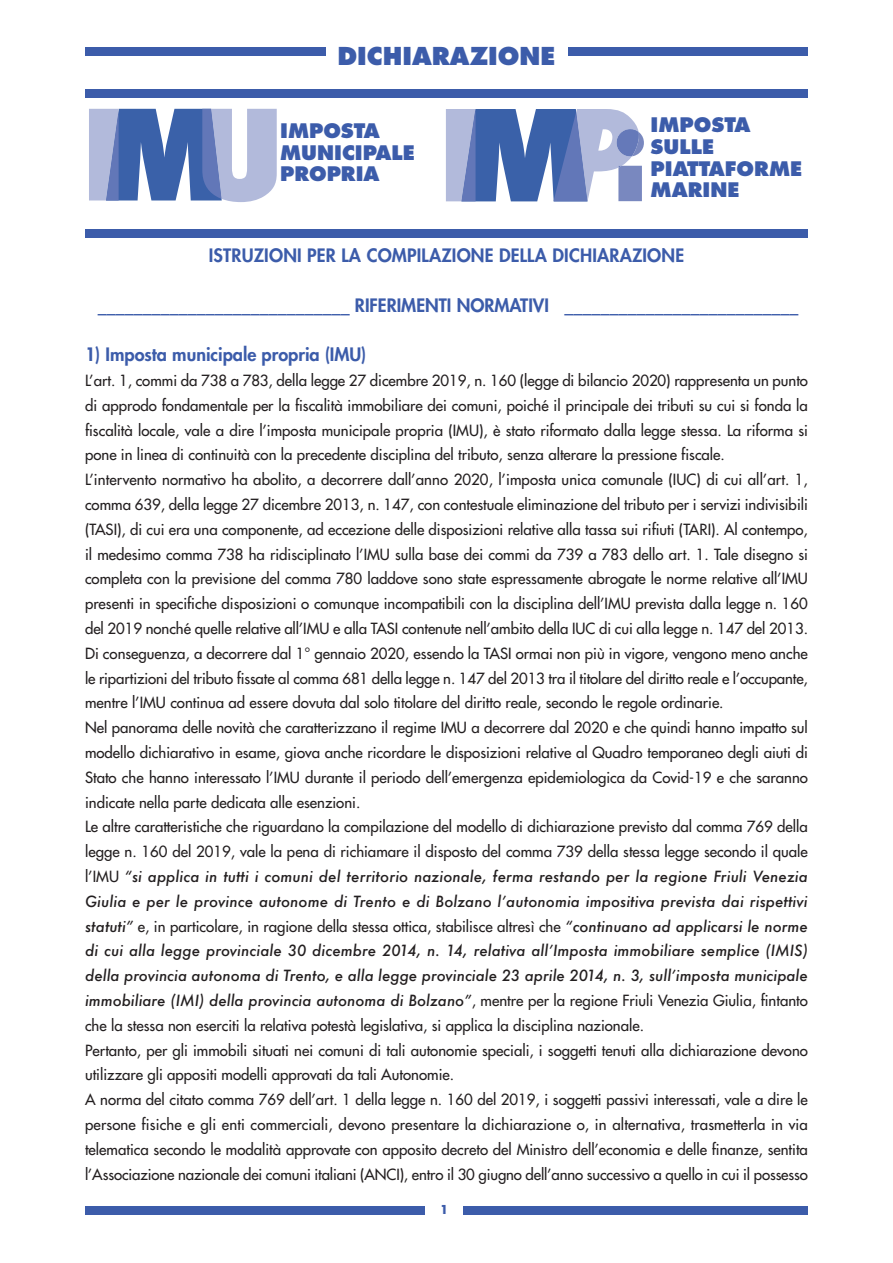
<style>
.page{position:relative;width:893px;height:1263px;background:#fff}
.page>*{position:absolute;margin:0;border:0;box-sizing:border-box;transform-origin:0 0}
.t1{font:800 24px "Futura";color:#3c5caa}
.t2{font:800 19.5px/21.5px "Futura";color:#3c5caa}
.t3{font:800 18px "Futura";color:#3c5caa}
.t4{font:15px/24.8px "Futura";color:#231f20;text-align:justify}
.t5{font:italic 500 15px/24.8px "Futura";color:#231f20;text-align:justify}
.t6{font:700 12px "Futura";color:#3c5caa}
.s1{font-weight:400;font-style:normal}
</style>
<div class="page">
<div style="left:85px;top:1206px;width:723px;height:9px;background:#3c5caa"></div>
<div style="left:425px;top:1197px;width:38px;height:27px;background:#fff"></div>
<div style="left:85px;top:89px;width:723px;height:8px;background:#3c5caa"></div>
<svg style="left:89px;top:109px;width:188px;height:93px;background:#889cca"></svg>
<svg style="left:446px;top:109px;width:198px;height:92px;background:#8297c7"></svg>
<div style="left:85px;top:230px;width:723px;height:8px;background:#3c5caa"></div>
<div style="left:85px;top:47px;width:723px;height:8px;background:#3c5caa"></div>
<div style="left:326px;top:38px;width:241px;height:37px;background:#fff"></div>
<p class="t1" style="left:337px;top:45px;width:220px">DICHIARAZIONE</p>
<p class="t2" style="left:280px;top:122px;width:101px">IMPOSTA</p>
<p class="t2" style="left:280px;top:143px;width:136px">MUNICIPALE</p>
<p class="t2" style="left:280px;top:165px;width:101px">PROPRIA</p>
<p class="t2" style="left:651px;top:116px;width:101px">IMPOSTA</p>
<p class="t2" style="left:651px;top:137px;width:153px">SULLE<br>PIATTAFORME</p>
<p class="t2" style="left:651px;top:180px;width:90px">MARINE</p>
<p class="t3" style="left:209px;top:247px;width:477px">ISTRUZIONI PER LA COMPILAZIONE DELLA DICHIARAZIONE</p>
<p class="t3" style="left:98px;top:296px;width:702px">____________________________ RIFERIMENTI NORMATIVI __________________________</p>
<p class="t3" style="left:85px;top:346px;width:283px">1) Imposta municipale propria (IMU)</p>
<p class="t4" style="left:85px;top:369px;width:724px">L’art. 1, commi da 738 a 783, della legge 27 dicembre 2019, n. 160 (legge di bilancio 2020) rappresenta un punto di approdo fondamentale per la fiscalità immobiliare dei comuni, poiché il principale dei tributi su cui si fonda la fiscalità locale, vale a dire l’imposta municipale propria (IMU), è stato riformato dalla legge stessa. La riforma si pone in linea di continuità con la precedente disciplina del tributo, senza alterare la pressione fiscale.</p>
<p class="t4" style="left:85px;top:468px;width:724px">L’intervento normativo ha abolito, a decorrere dall’anno 2020, l’imposta unica comunale (IUC) di cui all’art. 1, comma 639, della legge 27 dicembre 2013, n. 147, con contestuale eliminazione del tributo per i servizi indivisibili (TASI), di cui era una componente, ad eccezione delle disposizioni relative alla tassa sui rifiuti (TARI). Al contempo, il medesimo comma 738 ha ridisciplinato l’IMU sulla base dei commi da 739 a 783 dello art. 1. Tale disegno si completa con la previsione del comma 780 laddove sono state espressamente abrogate le norme relative all’IMU presenti in specifiche disposizioni o comunque incompatibili con la disciplina dell’IMU prevista dalla legge n. 160 del 2019 nonché quelle relative all’IMU e alla TASI contenute nell’ambito della IUC di cui alla legge n. 147 del 2013.<br>Di conseguenza, a decorrere dal 1° gennaio 2020, essendo la TASI ormai non più in vigore, vengono meno anche le ripartizioni del tributo fissate al comma 681 della legge n. 147 del 2013 tra il titolare del diritto reale e l’occupante, mentre l’IMU continua ad essere dovuta dal solo titolare del diritto reale, secondo le regole ordinarie.</p>
<p class="t4" style="left:85px;top:716px;width:724px">Nel panorama delle novità che caratterizzano il regime IMU a decorrere dal 2020 e che quindi hanno impatto sul modello dichiarativo in esame, giova anche ricordare le disposizioni relative al Quadro temporaneo degli aiuti di Stato che hanno interessato l’IMU durante il periodo dell’emergenza epidemiologica da Covid-19 e che saranno indicate nella parte dedicata alle esenzioni.</p>
<p class="t5" style="left:85px;top:814px;width:724px"><span class="s1">Le altre caratteristiche che riguardano la compilazione del modello di dichiarazione previsto dal comma 769 della legge n. 160 del 2019, vale la pena di richiamare il disposto del comma 739 della stessa legge secondo il quale l’IMU</span> “si applica in tutti i comuni del territorio nazionale, ferma restando per la regione Friuli Venezia Giulia e per le province autonome di Trento e di Bolzano l’autonomia impositiva prevista dai rispettivi statuti” <span class="s1">e, in particolare, in ragione della stessa ottica, stabilisce altresì che</span> “continuano ad applicarsi le norme di cui alla legge provinciale 30 dicembre 2014, n. 14, relativa all’Imposta immobiliare semplice (IMIS) della provincia autonoma di Trento, e alla legge provinciale 23 aprile 2014, n. 3, sull’imposta municipale immobiliare (IMI) della provincia autonoma di Bolzano”<span class="s1">, mentre per la regione Friuli Venezia Giulia, fintanto che la stessa non eserciti la relativa potestà legislativa, si applica la disciplina nazionale.</span></p>
<p class="t4" style="left:85px;top:1039px;width:724px">Pertanto, per gli immobili situati nei comuni di tali autonomie speciali, i soggetti tenuti alla dichiarazione devono utilizzare gli appositi modelli approvati da tali Autonomie.</p>
<p class="t4" style="left:85px;top:1088px;width:724px">A norma del citato comma 769 dell’art. 1 della legge n. 160 del 2019, i soggetti passivi interessati, vale a dire le persone fisiche e gli enti commerciali, devono presentare la dichiarazione o, in alternativa, trasmetterla in via telematica secondo le modalità approvate con apposito decreto del Ministro dell’economia e delle finanze, sentita l’Associazione nazionale dei comuni italiani (ANCI), entro il 30 giugno dell’anno successivo a quello in cui il possesso</p>
<p class="t6" style="left:440px;top:1201px;width:10px">1</p>
</div>
